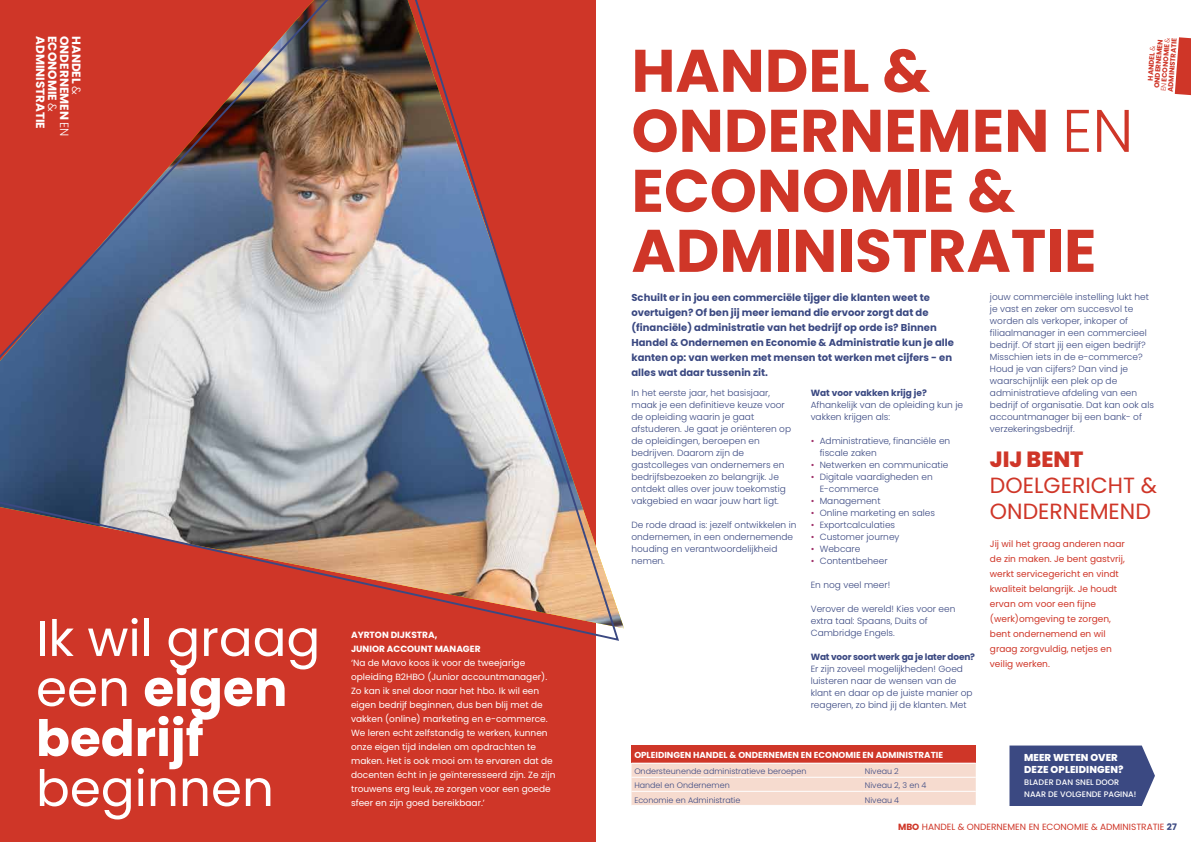
<style>
.page{position:relative;width:1191px;height:842px;background:#fff}
.page>*{position:absolute;margin:0;border:0;box-sizing:border-box;transform-origin:0 0}
.t1{font:700 60px/60px "Poppins";color:#cf3628}
.t2{font:50px/50px "Poppins";color:#fff}
.t3{font:22px/26px "Poppins";color:#cf3628}
.t4{font:800 22px "Poppins";color:#cf3628}
.t5{font:700 12px/12px "Poppins";color:#fff}
.t6{font:700 10px/15px "Poppins";color:#3b4982}
.t7{font:800 10px/12px "Poppins";color:#fff}
.t8{font:300 9px/12px "Poppins";color:#3b4982}
.t9{font:9px/14px "Poppins";color:#fff}
.t10{font:9px/15px "Poppins";color:#cf3628}
.t11{font:700 9px/14px "Poppins";color:#fff}
.t12{font:700 9px "Poppins";letter-spacing:-.02em;color:#3b4982}
.t13{font:700 9px "Poppins";color:#3b4982}
.t14{font:700 8.7px "Poppins";color:#fff}
.t15{font:300 8px "Poppins";color:#3b4982}
.t16{font:500 8px/12px "Poppins";color:#fff}
.t17{font:700 7px/7px "Poppins";color:#cf3628;text-align:center}
.s1{font-weight:300}
.s2{font-weight:700}
.s3{font-weight:400;color:#9e2f68}
.s4{font-weight:700;color:#3b4982}
</style>
<div class="page">
<div style="left:0;top:0;width:595px;height:842px;background:#cf3628"></div>
<img style="left:0;top:0;width:620px;height:642px">
<div style="left:631px;top:745px;width:344px;height:18px;background:#cf3628"></div>
<div style="left:631px;top:764px;width:344px;height:41px;background:#f6dbcf"></div>
<hr style="left:631px;top:777px;width:231px;height:1px;background:#fff">
<hr style="left:862px;top:777px;width:113px;height:1px;background:#fff">
<hr style="left:631px;top:791px;width:231px;height:1px;background:#fff">
<hr style="left:862px;top:791px;width:113px;height:1px;background:#fff">
<svg style="left:1009px;top:745px;width:146px;height:61px;background:#465389"></svg>
<svg style="left:1174px;top:37px;width:17px;height:58px"></svg>
<h3 class="t5" style="left:82px;top:36px;width:102px;rotate:90deg">HANDEL <span class="s1">&amp;<br></span>ONDERNEMEN <span class="s1">EN<br></span>ECONOMIE <span class="s1">&amp;<br></span>ADMINISTRATIE</h3>
<h2 class="t2" style="left:36px;top:614px;width:286px">Ik wil graag een <span class="s2">eigen bedrijf</span></h2>
<h2 class="t2" style="left:36px;top:764px;width:239px">beginnen</h2>
<p class="t11" style="left:351px;top:628px;width:131px">AYRTON DIJKSTRA,<br>JUNIOR ACCOUNT MANAGER</p>
<p class="t9" style="left:351px;top:656px;width:206px">‘Na de Mavo koos ik voor de tweejarige opleiding B2HBO (Junior accountmanager).<br>Zo kan ik snel door naar het hbo. Ik wil een eigen bedrijf beginnen, dus ben blij met de vakken (online) marketing en e-commerce.<br>We leren echt zelfstandig te werken, kunnen onze eigen tijd indelen om opdrachten te maken. Het is ook mooi om te ervaren dat de docenten écht in je geïnteresseerd zijn. Ze zijn trouwens erg leuk, ze zorgen voor een goede sfeer en zijn goed bereikbaar.’</p>
<h1 class="t1" style="left:631px;top:41px;width:503px">HANDEL &amp;<br>ONDERNEMEN <span class="s1">EN<br></span>ECONOMIE &amp;<br>ADMINISTRATIE</h1>
<p class="t17" style="left:1146px;top:90px;width:56px;rotate:-86deg">HANDEL <span class="s1">&amp;<br></span>ONDERNEMEN<br><span class="s1">EN</span> ECONOMIE <span class="s1">&amp;<br></span>ADMINISTRATIE</p>
<p class="t6" style="left:631px;top:290px;width:324px">Schuilt er in jou een commerciële tijger die klanten weet te overtuigen? Of ben jij meer iemand die ervoor zorgt dat de (financiële) administratie van het bedrijf op orde is? Binnen Handel &amp; Ondernemen en Economie &amp; Administratie kun je alle kanten op: van werken met mensen tot werken met cijfers - en alles wat daar tussenin zit.</p>
<p class="t8" style="left:631px;top:387px;width:161px">In het eerste jaar, het basisjaar, maak je een definitieve keuze voor de opleiding waarin je gaat afstuderen. Je gaat je oriënteren op de opleidingen, beroepen en bedrijven. Daarom zijn de gastcolleges van ondernemers en bedrijfsbezoeken zo belangrijk. Je ontdekt alles over jouw toekomstig vakgebied en waar jouw hart ligt.</p>
<p class="t8" style="left:631px;top:519px;width:166px">De rode draad is: jezelf ontwikkelen in ondernemen, in een ondernemende houding en verantwoordelijkheid nemen.</p>
<p class="t13" style="left:810px;top:388px;width:118px">Wat voor vakken krijg je?</p>
<p class="t8" style="left:810px;top:399px;width:154px">Afhankelijk van de opleiding kun je vakken krijgen als:</p>
<p class="t8" style="left:819px;top:435px;width:132px;text-indent:-9px"><span class="s3">•</span> Administratieve, financiële en fiscale zaken</p>
<p class="t8" style="left:810px;top:459px;width:139px"><span class="s3">•</span> Netwerken en communicatie</p>
<p class="t8" style="left:819px;top:471px;width:114px;text-indent:-9px"><span class="s3">•</span> Digitale vaardigheden en<br>E-commerce</p>
<p class="t8" style="left:810px;top:495px;width:71px"><span class="s3">•</span> Management</p>
<p class="t8" style="left:810px;top:507px;width:126px"><span class="s3">•</span> Online marketing en sales</p>
<p class="t8" style="left:810px;top:519px;width:86px"><span class="s3">•</span> Exportcalculaties</p>
<p class="t8" style="left:810px;top:531px;width:90px"><span class="s3">•</span> Customer journey</p>
<p class="t8" style="left:810px;top:543px;width:51px"><span class="s3">•</span> Webcare</p>
<p class="t8" style="left:810px;top:555px;width:78px"><span class="s3">•</span> Contentbeheer</p>
<p class="t8" style="left:810px;top:579px;width:81px">En nog veel meer!</p>
<p class="t8" style="left:810px;top:603px;width:146px">Verover de wereld! Kies voor een extra taal: Spaans, Duits of<br>Cambridge Engels.</p>
<p class="t12" style="left:810px;top:652px;width:166px">Wat voor soort werk ga je later doen?</p>
<p class="t8" style="left:810px;top:663px;width:163px">Er zijn zoveel mogelijkheden! Goed luisteren naar de wensen van de klant en daar op de juiste manier op reageren, zo bind jij de klanten. Met</p>
<p class="t8" style="left:990px;top:291px;width:166px">jouw commerciële instelling lukt het je vast en zeker om succesvol te worden als verkoper, inkoper of filiaalmanager in een commercieel bedrijf. Of start jij een eigen bedrijf?<br>Misschien iets in de e-commerce?<br>Houd je van cijfers? Dan vind je waarschijnlijk een plek op de administratieve afdeling van een bedrijf of organisatie. Dat kan ook als accountmanager bij een bank- of verzekeringsbedrijf.</p>
<h3 class="t4" style="left:990px;top:447px;width:95px">JIJ BENT</h3>
<h3 class="t3" style="left:990px;top:473px;width:169px">DOELGERICHT &amp;<br>ONDERNEMEND</h3>
<p class="t10" style="left:990px;top:536px;width:136px">Jij wil het graag anderen naar de zin maken. Je bent gastvrij, werkt servicegericht en vindt kwaliteit belangrijk. Je houdt ervan om voor een fijne (werk)omgeving te zorgen, bent ondernemend en wil graag zorgvuldig, netjes en veilig werken.</p>
<p class="t14" style="left:634px;top:749px;width:310px">OPLEIDINGEN HANDEL &amp; ONDERNEMEN EN ECONOMIE EN ADMINISTRATIE</p>
<p class="t15" style="left:634px;top:767px;width:174px">Ondersteunende administratieve beroepen</p>
<p class="t15" style="left:865px;top:767px;width:35px">Niveau 2</p>
<p class="t15" style="left:634px;top:781px;width:97px">Handel en Ondernemen</p>
<p class="t15" style="left:865px;top:781px;width:63px">Niveau 2, 3 en 4</p>
<p class="t15" style="left:634px;top:795px;width:108px">Economie en Administratie</p>
<p class="t15" style="left:865px;top:795px;width:36px">Niveau 4</p>
<p class="t7" style="left:1024px;top:751px;width:101px">MEER WETEN OVER<br>DEZE OPLEIDINGEN?</p>
<p class="t16" style="left:1024px;top:776px;width:114px">BLADER DAN SNEL DOOR<br>NAAR DE VOLGENDE PAGINA!</p>
<p class="t10" style="left:898px;top:819px;width:280px"><span class="s2">MBO</span> HANDEL &amp; ONDERNEMEN EN ECONOMIE &amp; ADMINISTRATIE <span class="s4">27</span></p>
</div>
